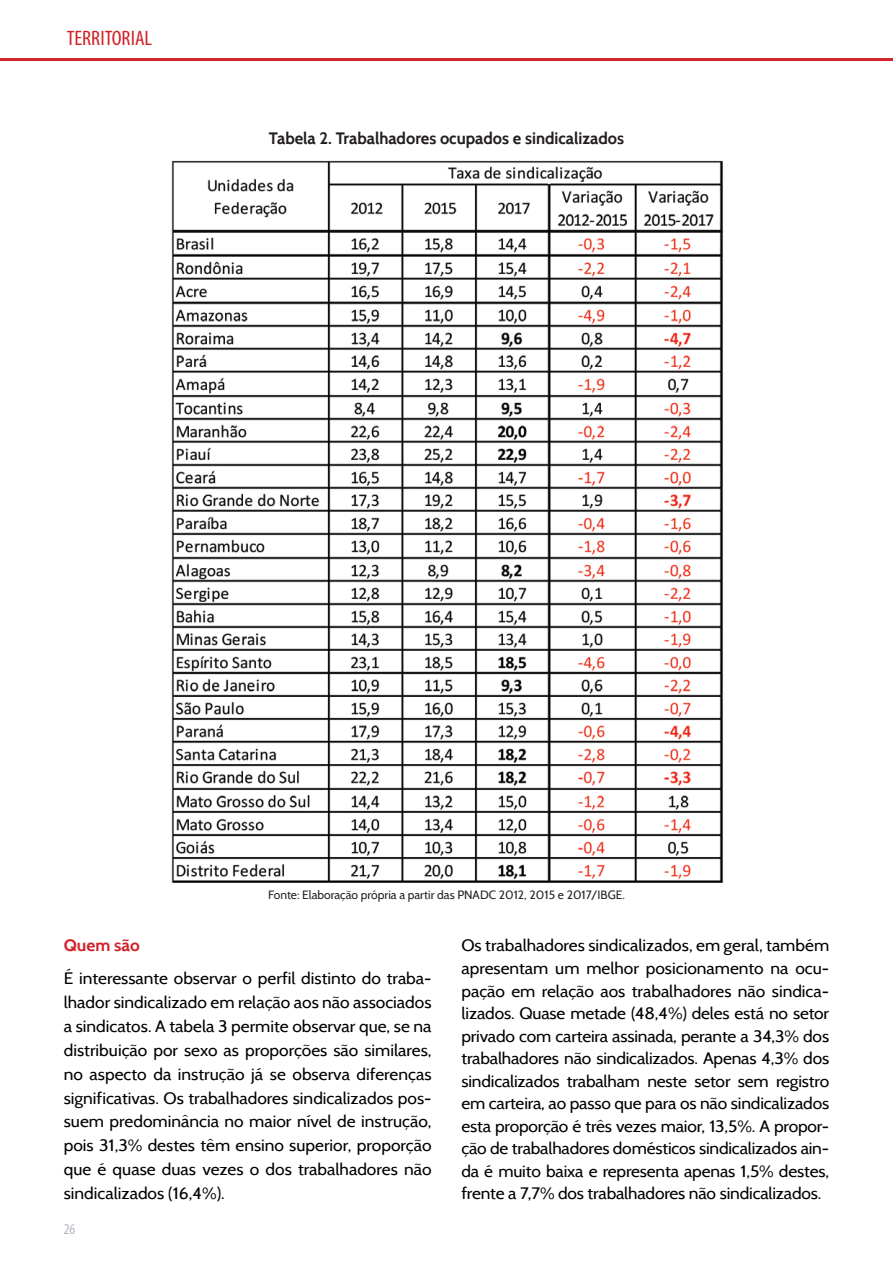
<style>
.page{position:relative;width:893px;height:1263px;background:#fff}
.page>*{position:absolute;margin:0;border:0;box-sizing:border-box;transform-origin:0 0}
.Paragraph_Style_blac{font:condensed 21px "Myriad Pro";color:#d1232a;scale:1.05 1}
.t1{font:16.5px/22.5px "Cabin";letter-spacing:-.01em;color:#000;text-align:justify;scale:1.05 1}
.table_of_contents{font:700 16.5px "Cabin";color:#231f20}
.t2{font:700 16.5px "Cabin";color:#d1232a;scale:1.05 1}
.t3{font:condensed 15px "Myriad Pro";color:#b1b5be}
.table_of_contents-2{font:12px "Cabin";color:#231f20}
</style>
<div class="page">
<hr style="left:0;top:58px;width:893px;height:3px;background:#d1232a">
<img style="left:171px;top:160px;width:553px;height:723px">
<p class="Paragraph_Style_blac" style="left:67px;top:25px;width:83px">TERRITORIAL</p>
<p class="table_of_contents" style="left:269px;top:128px;width:357px">Tabela 2. Trabalhadores ocupados e sindicalizados</p>
<p class="table_of_contents-2" style="left:268px;top:887px;width:358px">Fonte: Elaboração própria a partir das PNADC 2012, 2015 e 2017/IBGE.</p>
<p class="t2" style="left:64px;top:936px;width:74px">Quem são</p>
<p class="t1" style="left:64px;top:966px;width:352px;line-height:23.9px">É interessante observar o perfil distinto do traba&shy;lhador sindicalizado em relação aos não associados a sindicatos. A tabela 3 permite observar que, se na distribuição por sexo as proporções são similares, no aspecto da instrução já se observa diferenças significativas. Os trabalhadores sindicalizados pos&shy;suem predominância no maior nível de instrução, pois 31,3% destes têm ensino superior, proporção que é quase duas vezes o dos trabalhadores não sindicalizados (16,4%).</p>
<p class="t3" style="left:64px;top:1220px;width:13px">26</p>
<p class="t1" style="left:461px;top:934px;width:352px">Os trabalhadores sindicalizados, em geral, também apresentam um melhor posicionamento na ocu&shy;pação em relação aos trabalhadores não sindica&shy;lizados. Quase metade (48,4%) deles está no setor privado com carteira assinada, perante a 34,3% dos trabalhadores não sindicalizados. Apenas 4,3% dos sindicalizados trabalham neste setor sem registro em carteira, ao passo que para os não sindicalizados esta proporção é três vezes maior, 13,5%. A propor&shy;ção de trabalhadores domésticos sindicalizados ain&shy;da é muito baixa e representa apenas 1,5% destes, frente a 7,7% dos trabalhadores não sindicalizados.</p>
</div>
